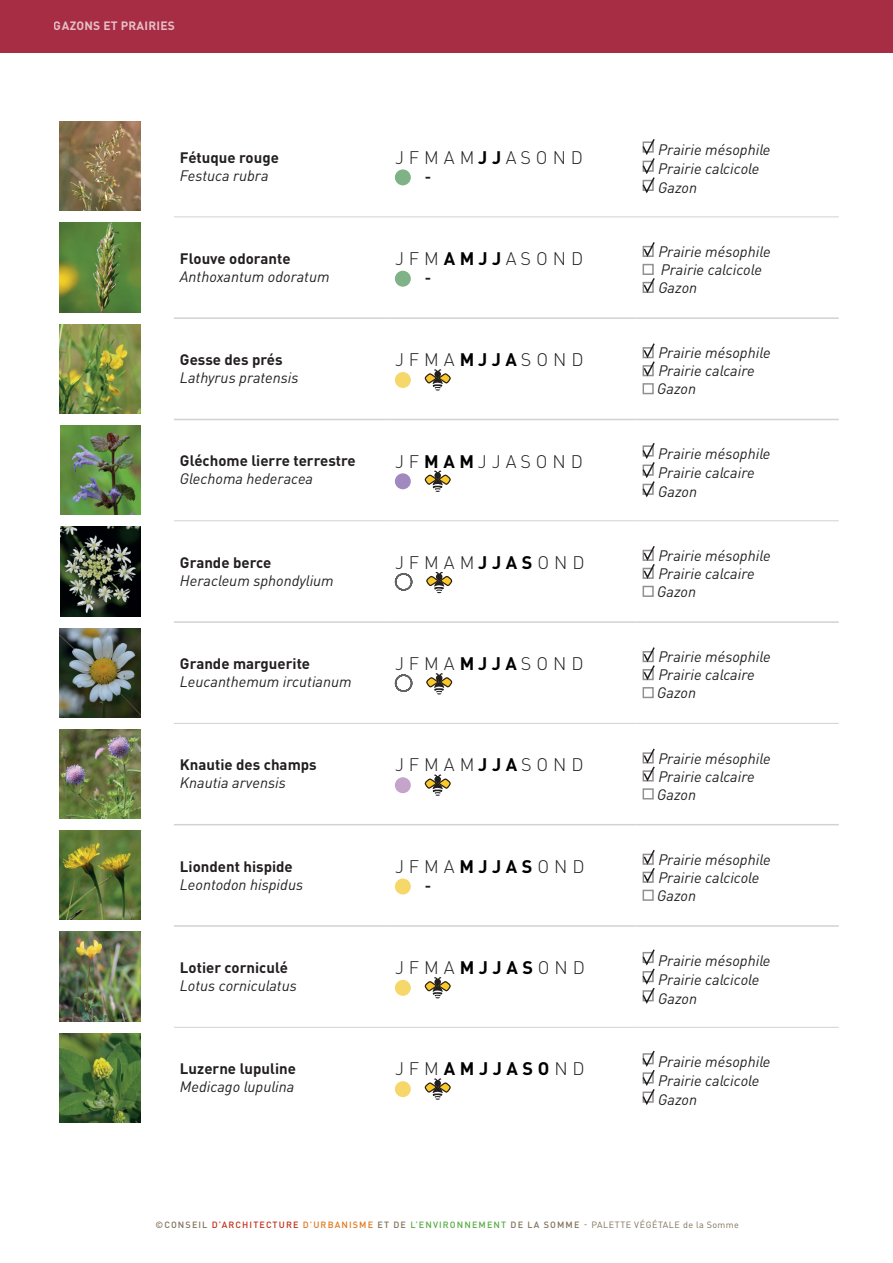
<style>
.page{position:relative;width:893px;height:1263px;background:#fff}
.page>*{position:absolute;margin:0;border:0;box-sizing:border-box;transform-origin:0 0}
.t1{font:300 18px "DIN Pro";color:#231f20}
.t2{font:700 18px "DIN Pro";color:#000}
.t3{font:italic 15px "DIN Pro";color:#231f20}
.t4{font:700 15px "DIN Pro";color:#231f20}
.t5{font:700 12px "DIN Pro";letter-spacing:.02em;color:#fff}
.t6{font:9px "DIN Pro";letter-spacing:.06em;color:#806f57}
.s1{font-weight:700;color:#000}
.s2{font-weight:300;color:#231f20}
.s3{font-weight:500}
.s4{font-weight:500;color:#c02d19}
.s5{font-weight:500;color:#de761b}
.s6{font-weight:500;color:#56ab40}
</style>
<div class="page">
<div style="left:0;top:0;width:893px;height:52px;background:#a72d45"></div>
<hr style="left:174px;top:216px;width:215px;height:1px;background:#d1d2d4">
<hr style="left:389px;top:216px;width:248px;height:1px;background:#d1d2d4">
<hr style="left:637px;top:216px;width:202px;height:1px;background:#d1d2d4">
<hr style="left:174px;top:317px;width:215px;height:2px;background:#d1d2d4">
<hr style="left:389px;top:317px;width:248px;height:2px;background:#d1d2d4">
<hr style="left:637px;top:317px;width:202px;height:2px;background:#d1d2d4">
<hr style="left:174px;top:1027px;width:215px;height:1px;background:#d1d2d4">
<hr style="left:389px;top:1027px;width:248px;height:1px;background:#d1d2d4">
<hr style="left:637px;top:1027px;width:202px;height:1px;background:#d1d2d4">
<hr style="left:174px;top:925px;width:215px;height:2px;background:#d1d2d4">
<hr style="left:389px;top:925px;width:248px;height:2px;background:#d1d2d4">
<hr style="left:637px;top:925px;width:202px;height:2px;background:#d1d2d4">
<hr style="left:174px;top:824px;width:215px;height:1px;background:#d1d2d4">
<hr style="left:389px;top:824px;width:248px;height:1px;background:#d1d2d4">
<hr style="left:637px;top:824px;width:202px;height:1px;background:#d1d2d4">
<hr style="left:174px;top:723px;width:215px;height:1px;background:#d1d2d4">
<hr style="left:389px;top:723px;width:248px;height:1px;background:#d1d2d4">
<hr style="left:637px;top:723px;width:202px;height:1px;background:#d1d2d4">
<hr style="left:174px;top:419px;width:215px;height:1px;background:#d1d2d4">
<hr style="left:389px;top:419px;width:248px;height:1px;background:#d1d2d4">
<hr style="left:637px;top:419px;width:202px;height:1px;background:#d1d2d4">
<hr style="left:174px;top:621px;width:215px;height:2px;background:#d1d2d4">
<hr style="left:389px;top:621px;width:248px;height:2px;background:#d1d2d4">
<hr style="left:637px;top:621px;width:202px;height:2px;background:#d1d2d4">
<hr style="left:174px;top:520px;width:215px;height:1px;background:#d1d2d4">
<hr style="left:389px;top:520px;width:248px;height:1px;background:#d1d2d4">
<hr style="left:637px;top:520px;width:202px;height:1px;background:#d1d2d4">
<img style="left:60px;top:122px;width:81px;height:89px">
<svg style="left:395px;top:169px;width:16px;height:16px"></svg>
<svg style="left:642px;top:139px;width:13px;height:55px"></svg>
<img style="left:60px;top:223px;width:81px;height:89px">
<svg style="left:395px;top:271px;width:16px;height:16px"></svg>
<svg style="left:642px;top:242px;width:13px;height:15px"></svg>
<svg style="left:642px;top:278px;width:13px;height:15px"></svg>
<img style="left:60px;top:324px;width:81px;height:89px">
<svg style="left:395px;top:372px;width:16px;height:16px"></svg>
<svg style="left:424px;top:369px;width:27px;height:22px"></svg>
<svg style="left:642px;top:343px;width:13px;height:34px"></svg>
<img style="left:61px;top:425px;width:80px;height:90px">
<svg style="left:395px;top:473px;width:16px;height:16px"></svg>
<svg style="left:424px;top:470px;width:27px;height:22px"></svg>
<svg style="left:642px;top:443px;width:13px;height:55px"></svg>
<img style="left:60px;top:527px;width:81px;height:89px">
<svg style="left:394px;top:573px;width:19px;height:18px"></svg>
<svg style="left:426px;top:571px;width:27px;height:22px"></svg>
<svg style="left:642px;top:546px;width:13px;height:33px"></svg>
<img style="left:60px;top:628px;width:81px;height:89px">
<svg style="left:394px;top:674px;width:19px;height:18px"></svg>
<svg style="left:426px;top:673px;width:27px;height:21px"></svg>
<svg style="left:642px;top:647px;width:13px;height:34px"></svg>
<img style="left:60px;top:729px;width:81px;height:90px">
<svg style="left:395px;top:777px;width:16px;height:16px"></svg>
<svg style="left:424px;top:774px;width:27px;height:22px"></svg>
<svg style="left:642px;top:748px;width:13px;height:34px"></svg>
<img style="left:60px;top:831px;width:81px;height:89px">
<svg style="left:395px;top:878px;width:16px;height:16px"></svg>
<svg style="left:642px;top:850px;width:13px;height:33px"></svg>
<img style="left:60px;top:932px;width:81px;height:89px">
<svg style="left:395px;top:980px;width:16px;height:16px"></svg>
<svg style="left:424px;top:977px;width:27px;height:21px"></svg>
<svg style="left:642px;top:949px;width:13px;height:55px"></svg>
<img style="left:60px;top:1033px;width:81px;height:89px">
<svg style="left:395px;top:1081px;width:16px;height:16px"></svg>
<svg style="left:424px;top:1078px;width:27px;height:22px"></svg>
<svg style="left:642px;top:1050px;width:13px;height:55px"></svg>
<p class="t5" style="left:54px;top:16px;width:123px">GAZONS ET PRAIRIES</p>
<p class="t4" style="left:180px;top:145px;width:100px">Fétuque rouge</p>
<p class="t3" style="left:180px;top:163px;width:90px">Festuca rubra</p>
<p class="t4" style="left:180px;top:246px;width:112px">Flouve odorante</p>
<p class="t3" style="left:180px;top:265px;width:151px">Anthoxantum odoratum</p>
<p class="t4" style="left:180px;top:347px;width:104px">Gesse des prés</p>
<p class="t3" style="left:180px;top:366px;width:120px">Lathyrus pratensis</p>
<p class="t4" style="left:180px;top:448px;width:177px">Gléchome lierre terrestre</p>
<p class="t3" style="left:180px;top:467px;width:135px">Glechoma hederacea</p>
<p class="t4" style="left:180px;top:550px;width:93px">Grande berce</p>
<p class="t3" style="left:180px;top:569px;width:155px">Heracleum sphondylium</p>
<p class="t4" style="left:180px;top:651px;width:132px">Grande marguerite</p>
<p class="t3" style="left:180px;top:670px;width:173px">Leucanthemum ircutianum</p>
<p class="t4" style="left:180px;top:752px;width:138px">Knautie des champs</p>
<p class="t3" style="left:180px;top:771px;width:107px">Knautia arvensis</p>
<p class="t4" style="left:180px;top:854px;width:114px">Liondent hispide</p>
<p class="t3" style="left:180px;top:872px;width:125px">Leontodon hispidus</p>
<p class="t4" style="left:180px;top:955px;width:110px">Lotier corniculé</p>
<p class="t3" style="left:180px;top:974px;width:118px">Lotus corniculatus</p>
<p class="t4" style="left:180px;top:1056px;width:118px">Luzerne lupuline</p>
<p class="t3" style="left:180px;top:1075px;width:116px">Medicago lupulina</p>
<p class="t1" style="left:395px;top:143px;width:190px">J F M A M<span class="s1">J J</span> AS O N D</p>
<p class="t4" style="left:425px;top:164px;width:8px">-</p>
<p class="t1" style="left:395px;top:245px;width:190px">J F M <span class="s1">A MJ J</span> AS O N D</p>
<p class="t4" style="left:425px;top:265px;width:8px">-</p>
<p class="t3" style="left:658px;top:138px;width:114px">Prairie mésophile</p>
<p class="t3" style="left:658px;top:157px;width:103px">Prairie calcicole</p>
<p class="t3" style="left:658px;top:176px;width:40px">Gazon</p>
<p class="t3" style="left:658px;top:240px;width:114px">Prairie mésophile</p>
<p class="t3" style="left:661px;top:258px;width:103px">Prairie calcicole</p>
<p class="t3" style="left:658px;top:276px;width:40px">Gazon</p>
<p class="t1" style="left:395px;top:346px;width:190px">J F M A <span class="s1">MJ J A</span>S O N D</p>
<p class="t3" style="left:658px;top:341px;width:114px">Prairie mésophile</p>
<p class="t3" style="left:658px;top:359px;width:98px">Prairie calcaire</p>
<p class="t3" style="left:657px;top:377px;width:40px">Gazon</p>
<p class="t1" style="left:395px;top:447px;width:189px">J F <span class="s1">M A M</span>J J AS O N D</p>
<p class="t3" style="left:658px;top:442px;width:114px">Prairie mésophile</p>
<p class="t3" style="left:658px;top:461px;width:98px">Prairie calcaire</p>
<p class="t3" style="left:658px;top:480px;width:40px">Gazon</p>
<p class="t1" style="left:395px;top:548px;width:191px">J F M A M<span class="s1">J J A S</span> O N D</p>
<p class="t3" style="left:658px;top:544px;width:114px">Prairie mésophile</p>
<p class="t3" style="left:658px;top:562px;width:98px">Prairie calcaire</p>
<p class="t3" style="left:657px;top:580px;width:40px">Gazon</p>
<p class="t1" style="left:395px;top:650px;width:190px">J F M A <span class="s1">MJ J A</span>S O N D</p>
<p class="t3" style="left:658px;top:645px;width:114px">Prairie mésophile</p>
<p class="t3" style="left:658px;top:663px;width:98px">Prairie calcaire</p>
<p class="t3" style="left:657px;top:681px;width:40px">Gazon</p>
<p class="t1" style="left:395px;top:751px;width:190px">J F M A M<span class="s1">J J A</span>S O N D</p>
<p class="t3" style="left:658px;top:746px;width:114px">Prairie mésophile</p>
<p class="t3" style="left:658px;top:764px;width:98px">Prairie calcaire</p>
<p class="t3" style="left:657px;top:782px;width:40px">Gazon</p>
<p class="t1" style="left:395px;top:852px;width:191px">J F M A <span class="s1">M J J A S</span> O N D</p>
<p class="t4" style="left:425px;top:873px;width:8px">-</p>
<p class="t3" style="left:658px;top:848px;width:114px">Prairie mésophile</p>
<p class="t3" style="left:658px;top:866px;width:103px">Prairie calcicole</p>
<p class="t3" style="left:657px;top:884px;width:40px">Gazon</p>
<p class="t1" style="left:395px;top:954px;width:192px">J F M A <span class="s1">M J J A S</span> O N D</p>
<p class="t3" style="left:658px;top:948px;width:114px">Prairie mésophile</p>
<p class="t3" style="left:658px;top:967px;width:103px">Prairie calcicole</p>
<p class="t3" style="left:658px;top:987px;width:40px">Gazon</p>
<p class="t2" style="left:395px;top:1054px;width:191px"><span class="s2">J F M</span> A M J J A S O <span class="s2">N D</span></p>
<p class="t3" style="left:658px;top:1050px;width:114px">Prairie mésophile</p>
<p class="t3" style="left:658px;top:1069px;width:103px">Prairie calcicole</p>
<p class="t3" style="left:658px;top:1088px;width:40px">Gazon</p>
<p class="t6" style="left:155px;top:1218px;width:585px"><span class="s3">©CONSEIL</span> <span class="s4">D’ARCHITECTURE</span> <span class="s5">D’URBANISME</span> <span class="s3">ET DE</span> <span class="s6">L’ENVIRONNEMENT</span> <span class="s3">DE LA SOMME</span> - PALETTE VÉGÉTALE de la Somme</p>
</div>
